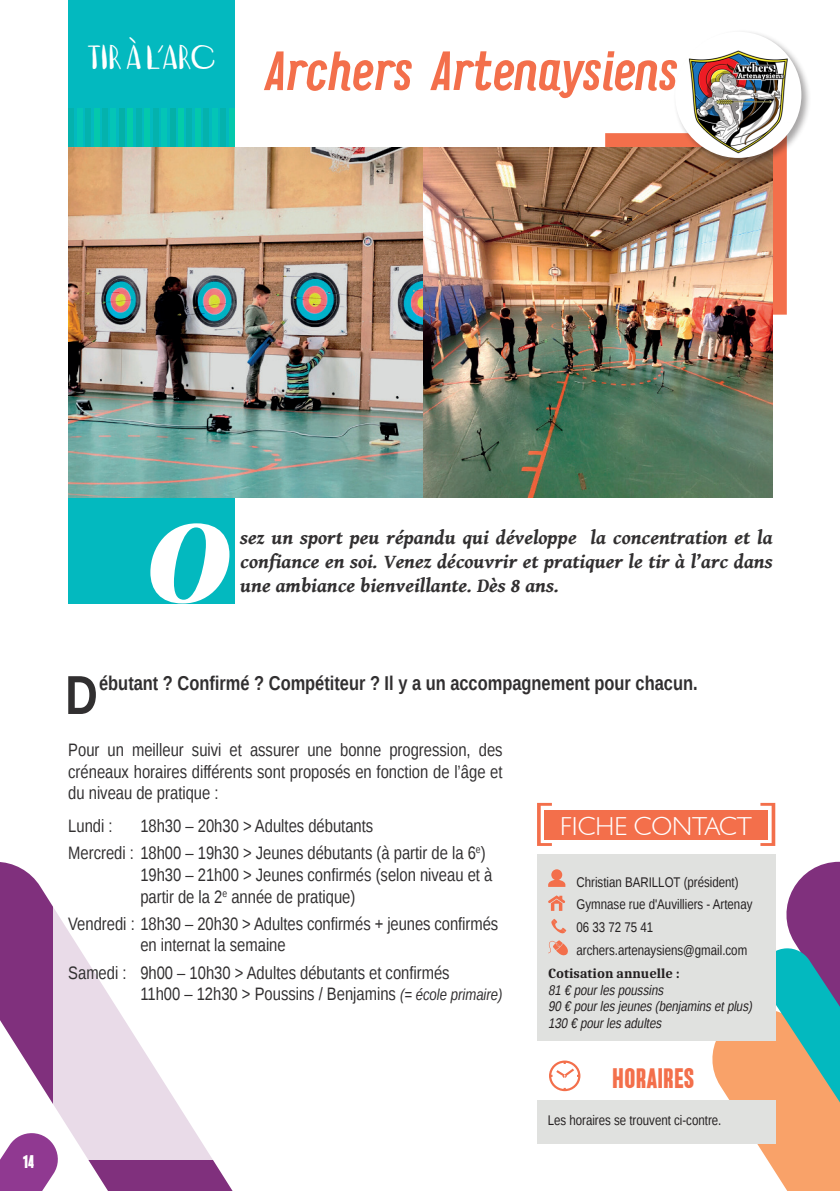
<style>
.page{position:relative;width:840px;height:1191px;background:#fff}
.page>*{position:absolute;margin:0;border:0;box-sizing:border-box;transform-origin:0 0}
.chapeau{font:italic 900 114.2px "PF Regal Text Pro";color:#fff}
.nom_asso{font:italic 55.2px "Vitage";letter-spacing:-.035em;color:#f36f4b}
.chapeau-2{font:700 54.8px "Liberation Sans Narrow";color:#312f30}
.SPORT{font:500 36px "Vagabundo";color:#fff}
.Center{font:700 28px "Vitage";letter-spacing:.02em;color:#f36f4b}
.t1{font:300 26px "Humanist 521 BT";color:#fff}
.chapeau-3{font:italic 700 20px/24px "Gentium Book Basic";color:#312f30;text-align:justify}
.chapeau-4{font:700 20px "Liberation Sans Narrow";color:#312f30}
.chapeau-5{font:18px/21.6px "Liberation Sans Narrow";color:#312f30}
.Center-2{font:700 18px "Vitage";color:#fff}
.chapeau-6{font:14px "Liberation Sans Narrow";color:#231f20}
.chapeau-7{font:italic 14px/16.8px "Liberation Sans Narrow";color:#231f20}
.chapeau-8{font:700 14px/16.8px "Caladea";color:#231f20}
.s1{font-style:italic;font-size:16px}
.s2{font-family:"Liberation Sans Narrow";font-weight:400;font-style:italic}
</style>
<div class="page">
<svg style="left:605px;top:133px;width:181px;height:182px;background:#f1724e"></svg>
<svg style="left:0;top:862px;width:233px;height:329px"></svg>
<svg style="left:698px;top:861px;width:141px;height:330px"></svg>
<svg style="left:53px;top:902px;width:174px;height:257px"></svg>
<div style="left:68px;top:0;width:166px;height:603px;background:#03b9bf"></div>
<svg style="left:0;top:1132px;width:65px;height:59px"></svg>
<div style="left:68px;top:108px;width:6px;height:39px;background:#04b2ad"></div>
<div style="left:77px;top:108px;width:6px;height:39px;background:#04c5b7"></div>
<div style="left:110px;top:108px;width:6px;height:39px;background:#04c5b7"></div>
<div style="left:161px;top:108px;width:6px;height:39px;background:#04c5b7"></div>
<div style="left:212px;top:108px;width:5px;height:39px;background:#04c5b7"></div>
<div style="left:85px;top:108px;width:6px;height:39px;background:#04b2ad"></div>
<div style="left:136px;top:108px;width:6px;height:39px;background:#04b2ad"></div>
<div style="left:186px;top:108px;width:6px;height:39px;background:#04b2ad"></div>
<div style="left:119px;top:108px;width:6px;height:39px;background:#04b0a7"></div>
<div style="left:169px;top:108px;width:6px;height:39px;background:#04b0a7"></div>
<div style="left:220px;top:108px;width:6px;height:39px;background:#04b2ad"></div>
<div style="left:93px;top:108px;width:6px;height:39px;background:#04c8ac"></div>
<div style="left:144px;top:108px;width:6px;height:39px;background:#04c8ac"></div>
<div style="left:195px;top:108px;width:6px;height:39px;background:#04c8ac"></div>
<div style="left:127px;top:108px;width:6px;height:39px;background:#04cca9"></div>
<div style="left:178px;top:108px;width:6px;height:39px;background:#04cca9"></div>
<div style="left:228px;top:108px;width:6px;height:39px;background:#04c8ac"></div>
<div style="left:102px;top:108px;width:6px;height:39px;background:#04b2ad"></div>
<div style="left:153px;top:108px;width:5px;height:39px;background:#04b2ad"></div>
<div style="left:203px;top:108px;width:6px;height:39px;background:#04b2ad"></div>
<img style="left:68px;top:147px;width:355px;height:350px">
<img style="left:423px;top:147px;width:349px;height:350px">
<div style="left:672px;top:29px;width:138px;height:139px;background:#231f20;opacity:.4"></div>
<img style="left:674px;top:35px;width:127px;height:123px">
<svg style="left:549px;top:1060px;width:31px;height:31px"></svg>
<div style="left:544px;top:810px;width:223px;height:30px;background:#f36f4b"></div>
<svg style="left:537px;top:803px;width:14px;height:43px"></svg>
<svg style="left:760px;top:803px;width:14px;height:43px"></svg>
<div style="left:536px;top:1099px;width:238px;height:44px;background:#e0e1df"></div>
<div style="left:536px;top:854px;width:238px;height:186px;background:#e0e1df"></div>
<svg style="left:548px;top:869px;width:17px;height:18px"></svg>
<svg style="left:548px;top:895px;width:17px;height:16px"></svg>
<svg style="left:551px;top:919px;width:15px;height:14px"></svg>
<svg style="left:548px;top:940px;width:20px;height:16px"></svg>
<p class="SPORT" style="left:87px;top:37px;width:129px">TIR À L’ARC</p>
<p class="nom_asso" style="left:262px;top:44px;width:417px">Archers Artenaysiens</p>
<p class="Center-2" style="left:23px;top:1153px;width:13px">14</p>
<p class="chapeau" style="left:145px;top:493px;width:87px">O</p>
<p class="chapeau-3" style="left:240px;top:524px;width:533px">sez un sport peu répandu qui développe la concentration et la confiance en soi. Venez découvrir et pratiquer le tir à l’arc dans une ambiance bienveillante. Dès 8 ans.</p>
<p class="chapeau-2" style="left:65px;top:657px;width:34px">D</p>
<p class="chapeau-4" style="left:99px;top:669px;width:599px">ébutant ? Confirmé ? Compétiteur ? Il y a un accompagnement pour chacun.</p>
<p class="chapeau-5" style="left:68px;top:739px;width:435px;text-align:justify">Pour un meilleur suivi et assurer une bonne progression, des créneaux horaires différents sont proposés en fonction de l’âge et du niveau de pratique :</p>
<p class="chapeau-5" style="left:68px;top:816px;width:46px">Lundi :</p>
<p class="chapeau-5" style="left:140px;top:816px;width:234px">18h30 – 20h30 &gt; Adultes débutants</p>
<p class="chapeau-5" style="left:68px;top:843px;width:418px">Mercredi : 18h00 – 19h30 &gt; Jeunes débutants (à partir de la 6<sup>e</sup>)</p>
<p class="chapeau-5" style="left:140px;top:864px;width:353px">19h30 – 21h00 &gt; Jeunes confirmés (selon niveau et à partir de la 2<sup>e</sup> année de pratique)</p>
<p class="chapeau-5" style="left:140px;top:913px;width:359px;text-indent:-72px">Vendredi : 18h30 – 20h30 &gt; Adultes confirmés + jeunes confirmés en internat la semaine</p>
<p class="chapeau-5" style="left:68px;top:962px;width:382px">Samedi : 9h00 – 10h30 &gt; Adultes débutants et confirmés</p>
<p class="chapeau-5" style="left:140px;top:984px;width:363px">11h00 – 12h30 &gt; Poussins / Benjamins <span class="s1">(= école primaire)</span></p>
<p class="t1" style="left:560px;top:810px;width:193px">FICHE CONTACT</p>
<p class="chapeau-6" style="left:576px;top:874px;width:163px">Christian BARILLOT (président)</p>
<p class="chapeau-6" style="left:576px;top:896px;width:177px">Gymnase rue d'Auvilliers - Artenay</p>
<p class="chapeau-6" style="left:576px;top:919px;width:78px">06 33 72 75 41</p>
<p class="chapeau-6" style="left:576px;top:942px;width:172px">archers.artenaysiens@gmail.com</p>
<p class="chapeau-8" style="left:548px;top:964px;width:133px">Cotisation annuelle :<br><span class="s2">81 € pourles poussins</span></p>
<p class="chapeau-7" style="left:548px;top:998px;width:208px">90 € pourles jeunes (benjamins etplus)<br>130 € pourles adultes</p>
<p class="Center" style="left:612px;top:1064px;width:83px">HORAIRES</p>
<p class="chapeau-6" style="left:547px;top:1112px;width:175px">Les horaires se trouvent ci-contre.</p>
</div>
